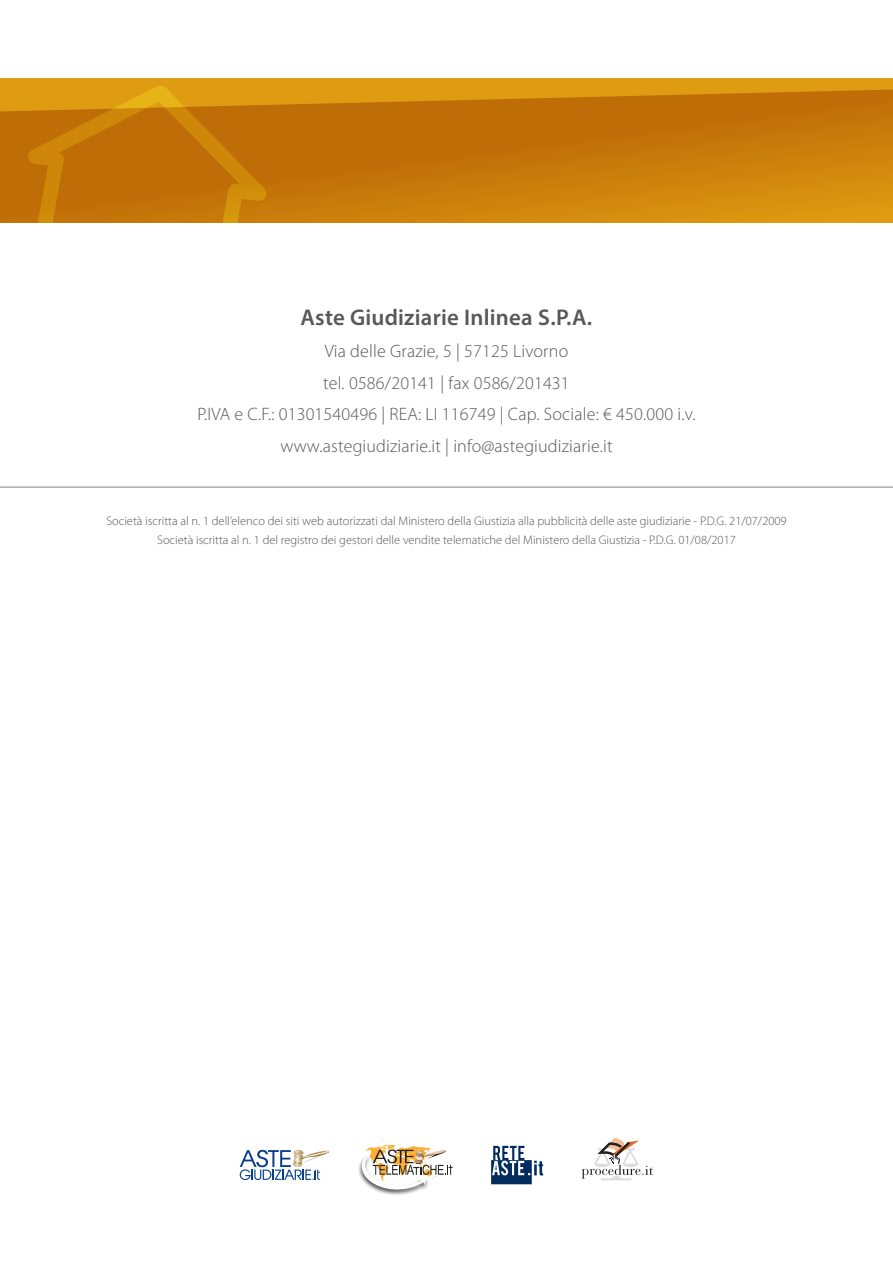
<style>
.page{position:relative;width:893px;height:1263px;background:#fff}
.page>*{position:absolute;margin:0;border:0;box-sizing:border-box;transform-origin:0 0}
.t1{font:600 22.8px "Myriad Pro";letter-spacing:.01em;color:#57585a}
.t2{font:300 18px/31.7px "Myriad Pro";letter-spacing:.01em;color:#57585a;text-align:center}
.t3{font:300 12.45px "Myriad Pro";color:#57585a}
</style>
<div class="page">
<div style="left:0;top:78px;width:893px;height:144px;background:#df9c12"></div>
<svg style="left:0;top:89px;width:893px;height:133px"></svg>
<svg style="left:24px;top:86px;width:244px;height:136px"></svg>
<svg style="left:240px;top:1150px;width:89px;height:30px"></svg>
<svg style="left:582px;top:1138px;width:71px;height:42px"></svg>
<svg style="left:491px;top:1146px;width:52px;height:38px"></svg>
<div style="left:357px;top:1153px;width:73px;height:43px;background:#231f20;opacity:.82"></div>
<svg style="left:361px;top:1145px;width:92px;height:45px"></svg>
<hr style="left:0;top:487px;width:893px;height:1px;background:#808285">
<p class="t1" style="left:301px;top:303px;width:293px">Aste Giudiziarie Inlinea S.P.A.</p>
<p class="t2" style="left:197px;top:335px;width:500px">Via delle Grazie, 5 | 57125 Livorno<br>tel. 0586/20141 | fax 0586/201431<br>P.IVA e C.F.: 01301540496 | REA: LI 116749 | Cap. Sociale: € 450.000 i.v. www.astegiudiziarie.it | info@astegiudiziarie.it</p>
<p class="t3" style="left:106px;top:513px;width:682px">Società iscritta al n. 1 dell’elenco dei siti web autorizzati dal Ministero della Giustizia alla pubblicità delle aste giudiziarie - P.D.G. 21/07/2009</p>
<p class="t3" style="left:157px;top:533px;width:580px">Società iscritta al n. 1 del registro dei gestori delle vendite telematiche del Ministero della Giustizia - P.D.G. 01/08/2017</p>
</div>
